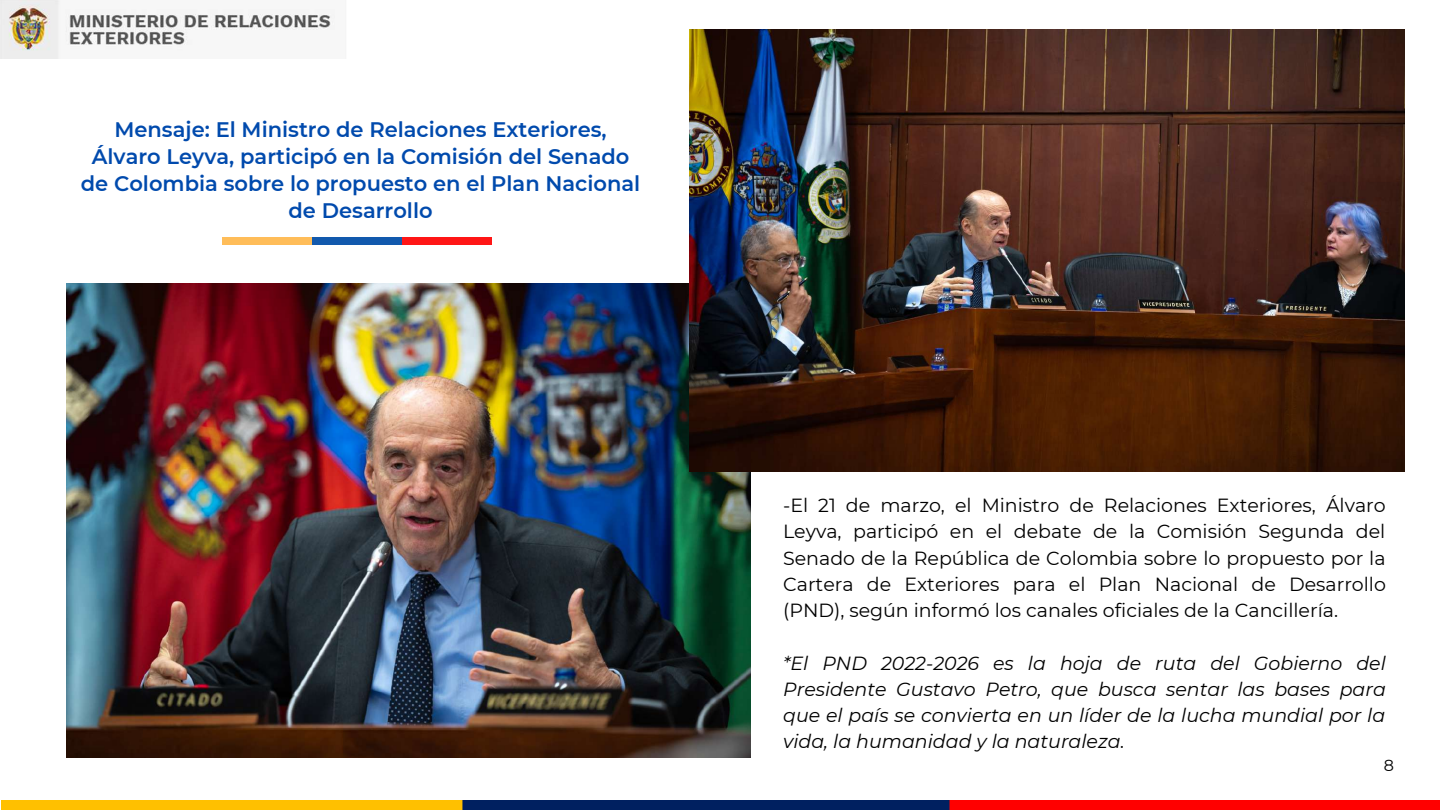
<style>
.page{position:relative;width:1440px;height:810px;background:#fff}
.page>*{position:absolute;margin:0;border:0;box-sizing:border-box;transform-origin:0 0}
.t1{font:600 21px/27px "Montserrat";color:#004aad;text-align:center}
.t2{font:19px/26.2px "Montserrat";color:#000;text-align:justify}
.t3{font:italic 19px/26.2px "Montserrat";color:#000;text-align:justify}
.t4{font:16px "Montserrat";color:#000}
</style>
<div class="page">
<img style="left:67px;top:284px;width:684px;height:473px">
<img style="left:690px;top:29px;width:714px;height:443px">
<img style="left:0;top:0;width:335px;height:59px">
<img style="left:2px;top:801px;width:1438px;height:9px">
<div style="left:223px;top:237px;width:89px;height:7px;background:#ffbd59"></div>
<div style="left:313px;top:237px;width:89px;height:7px;background:#1259ad"></div>
<div style="left:403px;top:237px;width:89px;height:7px;background:#ff1616"></div>
<p class="t1" style="left:81px;top:116px;width:561px">Mensaje: El Ministro de Relaciones Exteriores, Álvaro Leyva, participó en la Comisión del Senado de Colombia sobre lo propuesto en el Plan Nacional de Desarrollo</p>
<p class="t2" style="left:783px;top:492px;width:604px">-El 21 de marzo, el Ministro de Relaciones Exteriores, Álvaro Leyva, participó en el debate de la Comisión Segunda del Senado de la República de Colombia sobre lo propuesto por la Cartera de Exteriores para el Plan Nacional de Desarrollo (PND), según informó los canales oficiales de la Cancillería.</p>
<p class="t3" style="left:783px;top:650px;width:604px">*El PND 2022-2026 es la hoja de ruta del Gobierno del Presidente Gustavo Petro, que busca sentar las bases para que el país se convierta en un líder de la lucha mundial por la vida, la humanidad y la naturaleza.</p>
<p class="t4" style="left:1384px;top:756px;width:12px">8</p>
</div>
